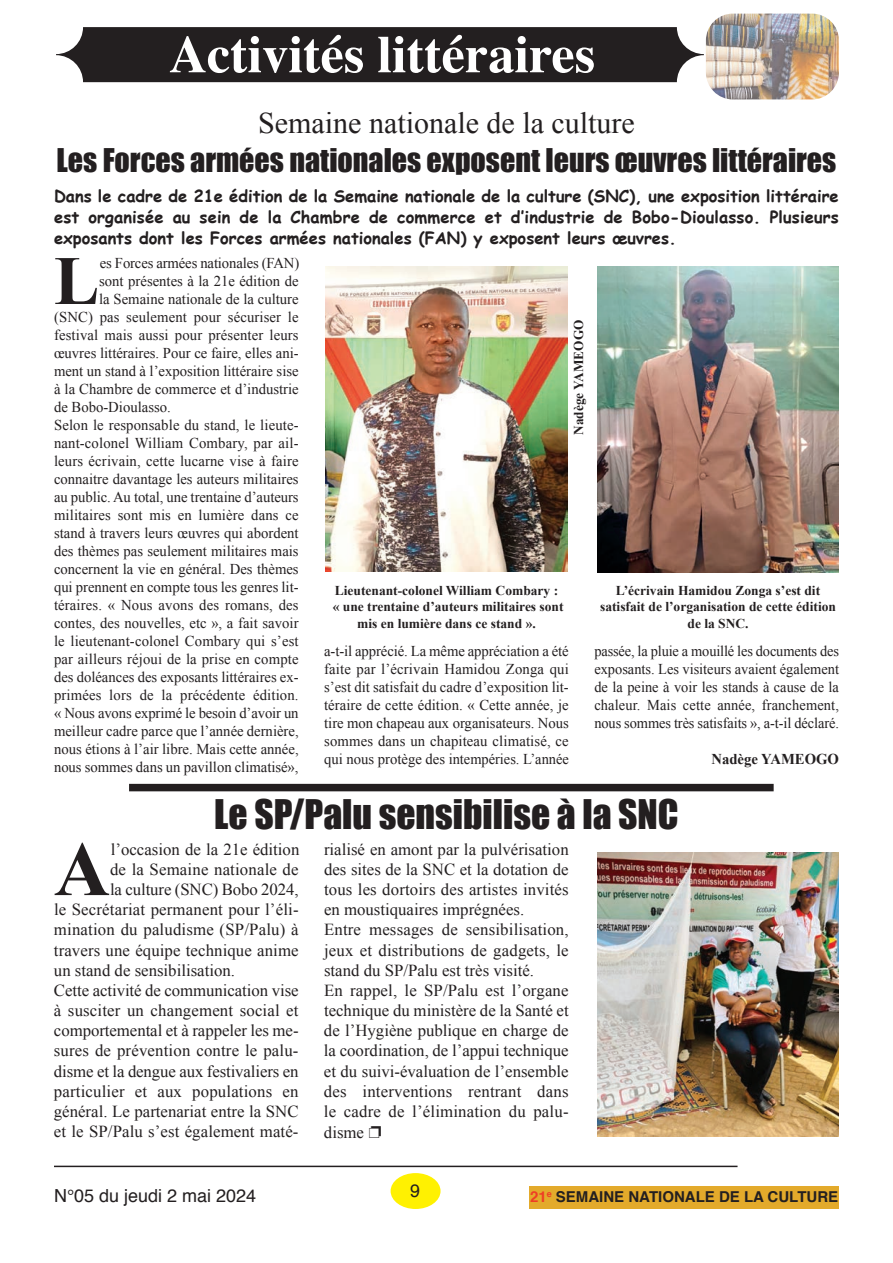
<style>
.page{position:relative;width:893px;height:1263px;background:#fff}
.page>*{position:absolute;margin:0;border:0;box-sizing:border-box;transform-origin:0 0}
.t1{font:700 77.7px "Times New Roman";color:#231f20}
.t2{font:700 69.3px "Times New Roman";color:#231f20}
.t3{font:700 52.5px "Times";color:#fff}
.t4{font:37.5px "Impact";color:#231f20}
.t5{font:30px "Impact";color:#231f20}
.t6{font:30px "Times New Roman";color:#231f20}
.t7{font:18px "Helvetica";color:#231f20}
.t8{font:16.8px/20.2px "Times New Roman";color:#231f20}
.t9{font:700 16.5px/21.3px "Comic Sans MS";color:#231f20;text-align:justify}
.t10{font:15px/18px "Times New Roman";color:#231f20;text-align:justify}
.t11{font:15px/18px "Times New Roman";color:#231f20;text-align:justify;scale:.96 1}
.t12{font:700 15px "Helvetica";color:#231f20}
.t13{font:700 15px "Times New Roman";color:#231f20}
.t14{font:700 13.5px/16.2px "Times New Roman";color:#231f20;text-align:center}
.s1{color:#ef3e25}
</style>
<div class="page">
<img style="left:706px;top:14px;width:133px;height:85px;border-radius:27px">
<div style="left:56px;top:27px;width:648px;height:55px;background:#231f20;border-radius:27px"></div>
<hr style="left:54px;top:1166px;width:683px;height:1px;background:#231f20">
<div style="left:391px;top:1173px;width:50px;height:36px;background:#fff101;border-radius:50%"></div>
<div style="left:529px;top:1187px;width:310px;height:22px;background:#e3aa2b"></div>
<img style="left:597px;top:267px;width:242px;height:306px">
<img style="left:326px;top:267px;width:241px;height:305px">
<img style="left:597px;top:853px;width:242px;height:283px">
<div style="left:129px;top:784px;width:645px;height:7px;background:#231f20"></div>
<h3 class="t3" style="left:169px;top:33px;width:428px">Activités littéraires</h3>
<h3 class="t6" style="left:258px;top:106px;width:378px">Semaine nationale de la culture</h3>
<h3 class="t5" style="left:57px;top:142px;width:781px">Les Forces armées nationales exposent leurs œuvres littéraires</h3>
<p class="t9" style="left:54px;top:184px;width:786px">Dans le cadre de 21e édition de la Semaine nationale de la culture (SNC), une exposition littéraire est organisée au sein de la Chambre de commerce et d’industrie de Bobo-Dioulasso. Plusieurs exposants dont les Forces armées nationales (FAN) y exposent leurs œuvres.</p>
<h2 class="t2" style="left:54px;top:242px;width:47px">L</h2>
<p class="t10" style="left:100px;top:254px;width:201px">es Forces armées nationales (FAN)</p>
<p class="t10" style="left:99px;top:272px;width:201px">sont présentes à la 21e édition de</p>
<p class="t10" style="left:99px;top:290px;width:201px">la Semaine nationale de la culture</p>
<p class="t10" style="left:54px;top:308px;width:246px">(SNC) pas seulement pour sécuriser le</p>
<p class="t10" style="left:54px;top:326px;width:246px">festival mais aussi pour présenter leurs</p>
<p class="t10" style="left:54px;top:344px;width:246px">œuvres littéraires. Pour ce faire, elles ani-</p>
<p class="t10" style="left:54px;top:362px;width:246px">ment un stand à l’exposition littéraire sise</p>
<p class="t10" style="left:54px;top:380px;width:246px">à la Chambre de commerce et d’industrie</p>
<p class="t10" style="left:54px;top:398px;width:118px">de Bobo-Dioulasso.</p>
<p class="t10" style="left:54px;top:416px;width:246px">Selon le responsable du stand, le lieute-</p>
<p class="t10" style="left:54px;top:434px;width:246px">nant-colonel William Combary, par ail-</p>
<p class="t10" style="left:54px;top:452px;width:246px">leurs écrivain, cette lucarne vise à faire</p>
<p class="t10" style="left:54px;top:470px;width:246px">connaitre davantage les auteurs militaires</p>
<p class="t10" style="left:54px;top:488px;width:246px">au public. Au total, une trentaine d’auteurs</p>
<p class="t10" style="left:54px;top:506px;width:246px">militaires sont mis en lumière dans ce</p>
<p class="t10" style="left:54px;top:524px;width:246px">stand à travers leurs œuvres qui abordent</p>
<p class="t10" style="left:54px;top:542px;width:246px">des thèmes pas seulement militaires mais</p>
<p class="t10" style="left:54px;top:560px;width:246px">concernent la vie en général. Des thèmes</p>
<p class="t10" style="left:54px;top:578px;width:246px">qui prennent en compte tous les genres lit-</p>
<p class="t10" style="left:54px;top:596px;width:246px">téraires. « Nous avons des romans, des</p>
<p class="t10" style="left:54px;top:614px;width:246px">contes, des nouvelles, etc », a fait savoir</p>
<p class="t10" style="left:54px;top:632px;width:246px">le lieutenant-colonel Combary qui s’est</p>
<p class="t10" style="left:54px;top:650px;width:246px">par ailleurs réjoui de la prise en compte</p>
<p class="t10" style="left:54px;top:668px;width:246px">des doléances des exposants littéraires ex-</p>
<p class="t10" style="left:54px;top:686px;width:246px">primées lors de la précédente édition.</p>
<p class="t10" style="left:54px;top:704px;width:246px">« Nous avons exprimé le besoin d’avoir un</p>
<p class="t10" style="left:54px;top:722px;width:246px">meilleur cadre parce que l’année dernière,</p>
<p class="t10" style="left:54px;top:740px;width:246px">nous étions à l’air libre. Mais cette année,</p>
<p class="t10" style="left:54px;top:758px;width:246px">nous sommes dans un pavillon climatisé»,</p>
<p class="t14" style="left:571px;top:435px;width:116px;rotate:-90deg">Nadège YAMEOGO</p>
<p class="t14" style="left:333px;top:583px;width:232px">Lieutenant-colonel William Combary : « une trentaine d’auteurs militaires sont mis en lumière dans ce stand ».</p>
<p class="t14" style="left:600px;top:583px;width:237px">L’écrivain Hamidou Zonga s’est dit satisfait de l’organisation de cette édition de la SNC.</p>
<p class="t10" style="left:324px;top:642px;width:246px">a-t-il apprécié. La même appréciation a été faite par l’écrivain Hamidou Zonga qui s’est dit satisfait du cadre d’exposition lit&shy;téraire de cette édition. « Cette année, je tire mon chapeau aux organisateurs. Nous sommes dans un chapiteau climatisé, ce qui nous protège des intempéries. L’année</p>
<p class="t11" style="left:594px;top:642px;width:256px">passée, la pluie a mouillé les documents des exposants. Les visiteurs avaient également de la peine à voir les stands à cause de la chaleur. Mais cette année, franchement, nous sommes très satisfaits », a-t-il déclaré.</p>
<p class="t13" style="left:711px;top:750px;width:129px">Nadège YAMEOGO</p>
<h3 class="t4" style="left:214px;top:791px;width:466px">Le SP/Palu sensibilise à la SNC</h3>
<h1 class="t1" style="left:54px;top:826px;width:58px">A</h1>
<p class="t8" style="left:111px;top:839px;width:190px">l’occasion de la 21e édition</p>
<p class="t8" style="left:110px;top:859px;width:190px">de la Semaine nationale de</p>
<p class="t8" style="left:110px;top:879px;width:190px">la culture (SNC) Bobo 2024,</p>
<p class="t8" style="left:54px;top:899px;width:246px">le Secrétariat permanent pour l’éli-</p>
<p class="t8" style="left:54px;top:919px;width:246px">mination du paludisme (SP/Palu) à</p>
<p class="t8" style="left:54px;top:940px;width:246px">travers une équipe technique anime</p>
<p class="t8" style="left:54px;top:960px;width:183px">un stand de sensibilisation.</p>
<p class="t8" style="left:54px;top:980px;width:246px">Cette activité de communication vise</p>
<p class="t8" style="left:54px;top:1000px;width:246px">à susciter un changement social et</p>
<p class="t8" style="left:54px;top:1020px;width:246px">comportemental et à rappeler les me-</p>
<p class="t8" style="left:54px;top:1040px;width:246px">sures de prévention contre le palu-</p>
<p class="t8" style="left:54px;top:1061px;width:246px">disme et la dengue aux festivaliers en</p>
<p class="t8" style="left:54px;top:1081px;width:246px">particulier et aux populations en</p>
<p class="t8" style="left:54px;top:1101px;width:246px">général. Le partenariat entre la SNC</p>
<p class="t8" style="left:54px;top:1121px;width:246px">et le SP/Palu s’est également maté-</p>
<p class="t8" style="left:324px;top:839px;width:246px">rialisé en amont par la pulvérisation des sites de la SNC et la dotation de tous les dortoirs des artistes invités en moustiquaires imprégnées.<br>Entre messages de sensibilisation, jeux et distributions de gadgets, le stand du SP/Palu est très visité.<br>En rappel, le SP/Palu est l’organe technique du ministère de la Santé et de l’Hygiène publique en charge de la coordination, de l’appui technique et du suivi-évaluation de l’ensemble des interventions rentrant dans le cadre de l’élimination du palu&shy;disme</p>
<p class="t7" style="left:54px;top:1188px;width:204px">N°05 du jeudi 2 mai 2024</p>
<p class="t7" style="left:410px;top:1183px;width:12px">9</p>
<p class="t12" style="left:530px;top:1191px;width:310px"><span class="s1">21</span><sup>e</sup> SEMAINE NATIONALE DE LA CULTURE</p>
</div>
